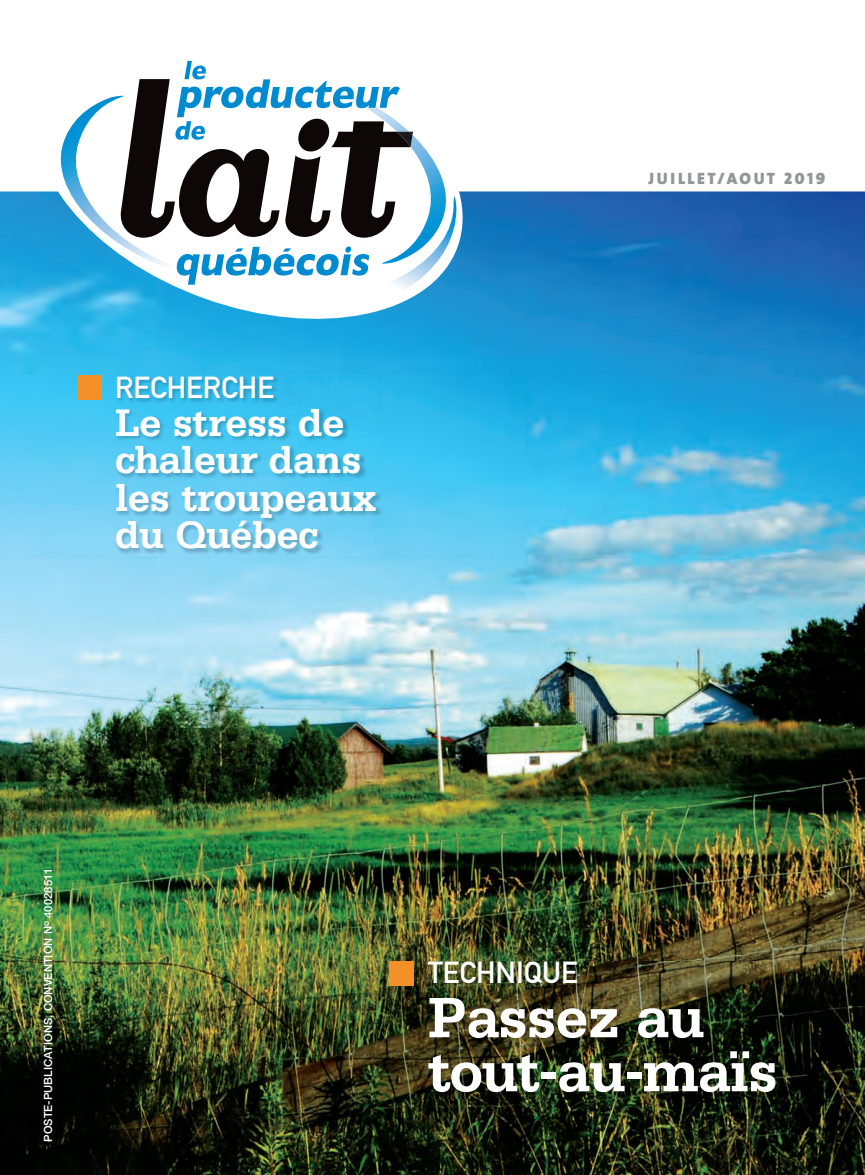
<style>
.page{position:relative;width:865px;height:1175px;background:#fff}
.page>*{position:absolute;margin:0;border:0;box-sizing:border-box;transform-origin:0 0}
.t1{font:700 60px/54px "Serifa";letter-spacing:-.025em;color:#fff}
.t2{font:700 40.5px/37.5px "Serifa";letter-spacing:-.015em;color:#fff}
.t3{font:30px "DIN Mittelschrift";color:#fff}
.t4{font:900 16.5px "The Sans";letter-spacing:.15em;color:#939598}
.t5{font:500 11.25px "Helvetica Neue";color:#fff}
.s1{font-family:"The Sans Black Caps";font-weight:400}
</style>
<div class="page">
<img style="left:0;top:191px;width:864px;height:983px">
<img style="left:427px;top:961px;width:354px;height:137px">
<img style="left:116px;top:376px;width:266px;height:179px">
<div style="left:389px;top:960px;width:25px;height:25px;background:#f39028"></div>
<div style="left:77px;top:375px;width:25px;height:25px;background:#f39028"></div>
<svg style="left:16px;top:60px;width:466px;height:279px"></svg>
<svg style="left:49px;top:61px;width:407px;height:249px"></svg>
<p class="t3" style="left:115px;top:376px;width:160px">RECHERCHE</p>
<p class="t2" style="left:115px;top:407px;width:263px">Le stress de chaleur dans les troupeaux du Québec</p>
<p class="t4" style="left:648px;top:171px;width:178px">JUILLET/AOUT <span class="s1">2019</span></p>
<p class="t5" style="left:41px;top:1141px;width:275px;rotate:-90deg">POSTE-PUBLICATIONS, CONVENTION N<sup>o</sup> 40028511</p>
<p class="t3" style="left:428px;top:961px;width:151px">TECHNIQUE</p>
<p class="t1" style="left:428px;top:995px;width:352px">Passez au tout-au-maïs</p>
</div>
